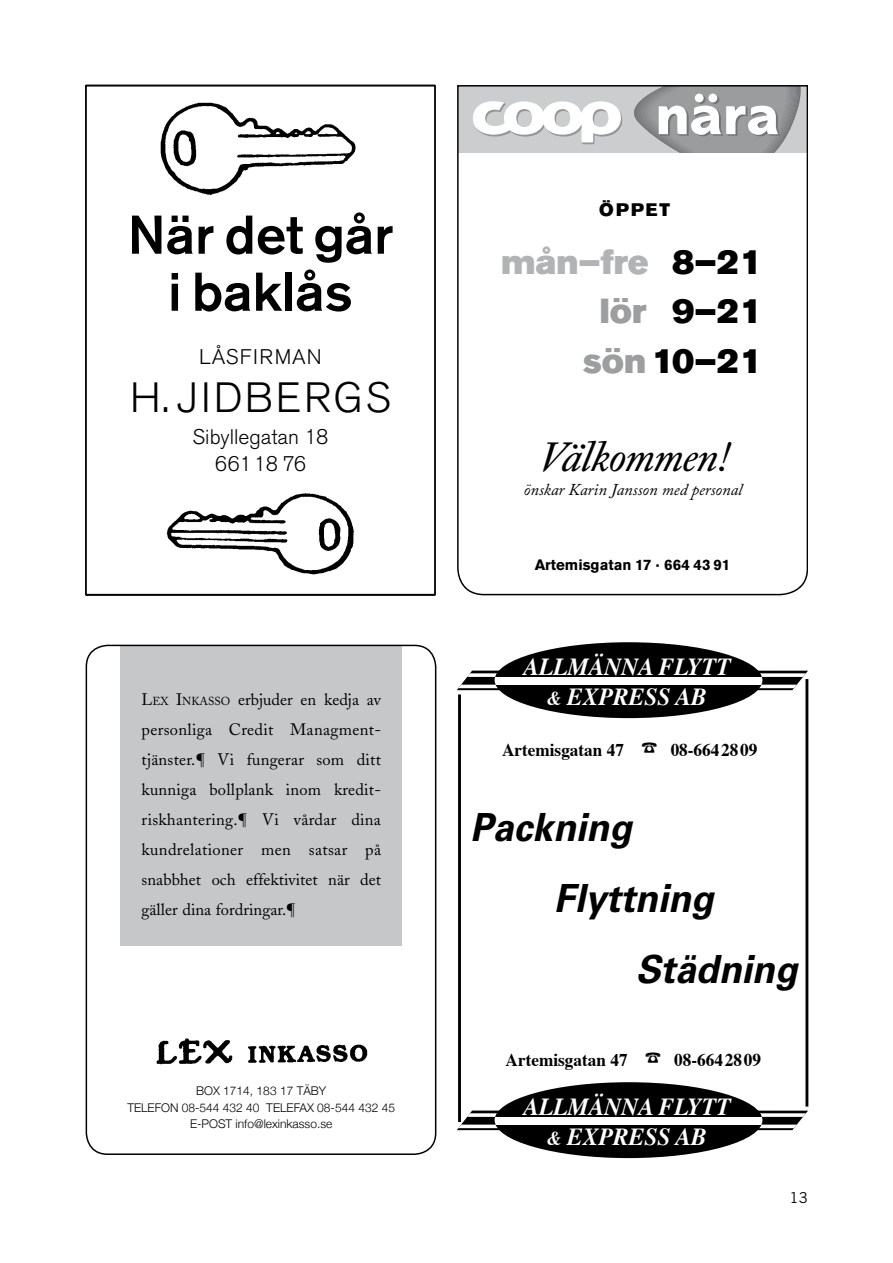
<style>
.page{position:relative;width:893px;height:1263px;background:#fff}
.page>*{position:absolute;margin:0;border:0;box-sizing:border-box;transform-origin:0 0}
.t1{font:500 54px/57px "Akzidenz Grotesk BE";color:#000;text-align:center}
.t2{font:300 42px "Akzidenz Grotesk BE";letter-spacing:.07em;color:#000}
.t3{font:italic 40.5px "Caslon Book BQ";color:#000}
.t4{font:italic 700 38.85px "Univers LT Std";color:#000;scale:.96 1}
.t5{font:34.5px/49.5px "Akzidenz Grotesk BE Super";color:#000;text-align:right}
.t6{font:italic 700 24.45px/30.2px "Times";color:#fff;text-align:center;scale:.96 1}
.t7{font:300 21px/27px "Akzidenz Grotesk BE";color:#000;text-align:center}
.t8{font:300 21px "Akzidenz Grotesk BE";letter-spacing:.05em;color:#000}
.t9{font:18px "Akzidenz Grotesk BE Super";letter-spacing:.12em;color:#000}
.t10{font:700 17.85px "Times";color:#000;scale:.96 1}
.t11{font:16.5px/30px "Adobe Caslon";color:#000;text-align:justify}
.t12{font:italic 16.5px "Adobe Caslon Pro";color:#000}
.t13{font:700 15px "Akzidenz Grotesk BE";color:#000}
.t14{font:15px "Trade Gothic";color:#000}
.t15{font:300 12px/16.5px "Helvetica Neue";color:#000;text-align:center}
.s1{font-style:inherit}
.s2{font-size:11.55px}
.s3{color:#b1b3b4}
.s4{color:#9c9e9f}
.s5{font-size:19.5px}
</style>
<div class="page">
<hr style="left:805px;top:679px;width:3px;height:427px;background:#000">
<hr style="left:458px;top:694px;width:3px;height:428px;background:#000">
<svg style="left:457px;top:671px;width:351px;height:19px"></svg>
<div style="left:495px;top:642px;width:267px;height:76px;background:#000;border-radius:50%"></div>
<div style="left:495px;top:677px;width:267px;height:7px;background:#fff"></div>
<svg style="left:457px;top:1110px;width:351px;height:20px"></svg>
<div style="left:495px;top:1082px;width:267px;height:76px;background:#000;border-radius:50%"></div>
<div style="left:495px;top:1117px;width:267px;height:7px;background:#fff"></div>
<div style="left:120px;top:645px;width:282px;height:300px;background:#c6c7c8"></div>
<img style="left:156px;top:1038px;width:212px;height:27px">
<div style="left:86px;top:645px;width:350px;height:510px;border:2px solid #000;border-radius:21px"></div>
<svg style="left:457px;top:85px;width:351px;height:510px"></svg>
<img style="left:160px;top:102px;width:196px;height:92px">
<img style="left:166px;top:493px;width:188px;height:82px">
<h1 class="t1" style="left:128px;top:206px;width:267px">När det går i baklås</h1>
<p class="t8" style="left:199px;top:345px;width:124px">LÅSFIRMAN</p>
<h2 class="t2" style="left:130px;top:374px;width:262px">H. JIDBERGS</h2>
<p class="t7" style="left:193px;top:423px;width:137px">Sibyllegatan 18<br>66118 76</p>
<p class="t11" style="left:142px;top:684px;width:241px"><span class="s1">L</span><span class="s2">EX</span> <span class="s1">I</span><span class="s2">NKASSO</span> erbjuder en kedja av personliga Credit Managment&shy;tjänster.¶ Vi fungerar som ditt kunniga bollplank inom kredit&shy;riskhantering.¶ Vi vårdar dina kundrelationer men satsar på snabbhet och effektivitet när det gäller dina fordringar.¶</p>
<p class="t15" style="left:127px;top:1082px;width:269px">BOX 1714, 183 17 TÄBY<br>TELEFON 08-544 432 40 TELEFAX 08-544 432 45<br>E-POST info@lexinkasso.se</p>
<p class="t9" style="left:599px;top:199px;width:72px">ÖPPET</p>
<h3 class="t5" style="left:501px;top:237px;width:262px"><span class="s3">mån–fre</span> 8–21 <span class="s4">lör</span> 9–21<br><span class="s4">sön</span> 10–21</h3>
<h3 class="t3" style="left:540px;top:433px;width:188px">Välkommen!</h3>
<p class="t12" style="left:524px;top:479px;width:220px">önskar Karin Jansson med personal</p>
<p class="t13" style="left:535px;top:556px;width:197px">Artemisgatan 17 · 664 43 91</p>
<h3 class="t6" style="left:523px;top:649px;width:218px">ALLMÄNNA FLYTT <span class="s5">&amp;</span> EXPRESS AB</h3>
<p class="t10" style="left:502px;top:733px;width:268px">Artemisgatan 47 ☎ 08-6642809</p>
<h3 class="t4" style="left:470px;top:805px;width:170px">Packning</h3>
<h3 class="t4" style="left:554px;top:875px;width:168px">Flyttning</h3>
<h3 class="t4" style="left:636px;top:946px;width:170px">Städning</h3>
<p class="t10" style="left:506px;top:1043px;width:268px">Artemisgatan 47 ☎ 08-6642809</p>
<h3 class="t6" style="left:523px;top:1089px;width:218px">ALLMÄNNA FLYTT <span class="s5">&amp;</span> EXPRESS AB</h3>
<p class="t14" style="left:790px;top:1189px;width:20px">13</p>
</div>
